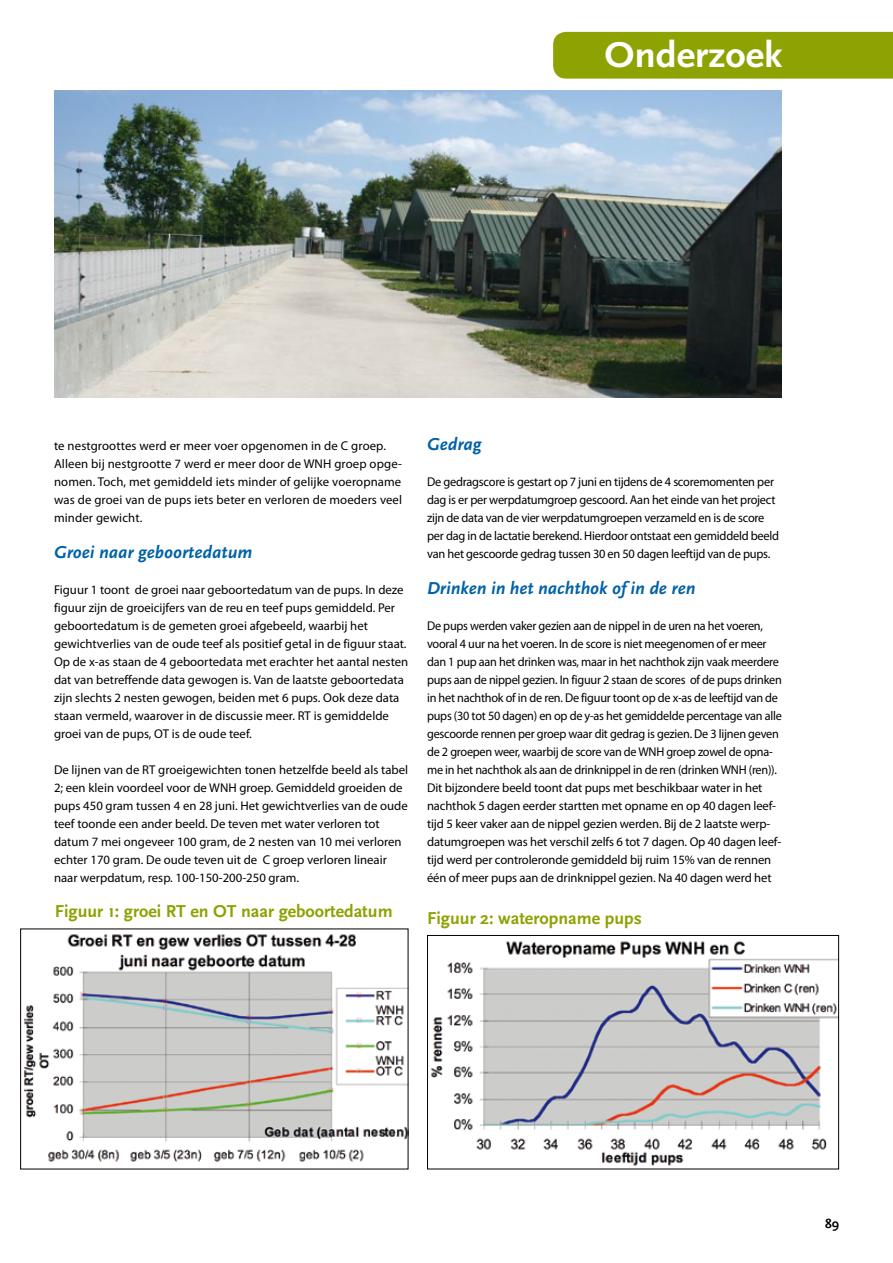
<style>
.page{position:relative;width:893px;height:1263px;background:#fff}
.page>*{position:absolute;margin:0;border:0;box-sizing:border-box;transform-origin:0 0}
.t1{font:700 37.5px "Scala Sans";color:#fff;scale:1.05 1}
.t2{font:700 18px "Scala Sans";color:#8ea202}
.t3{font:italic 700 18px "Scala Sans";color:#0062a7}
.t4{font:700 13.5px "Scala Sans";color:#000}
.t5{font:12.75px/18px "Myriad Pro";letter-spacing:-.01em;color:#000}
.t6{font:12.75px/18px "Myriad Pro";letter-spacing:-.01em;color:#000;scale:.96 1}
.t7{font:12.75px/18px "Myriad Pro";letter-spacing:.01em;color:#000}
</style>
<div class="page">
<div style="left:553px;top:32px;width:340px;height:47px;background:#8ea202"></div>
<img style="left:431px;top:941px;width:406px;height:225px">
<div style="left:427px;top:935px;width:412px;height:234px;border:1px solid #000"></div>
<img style="left:23px;top:934px;width:383px;height:228px">
<img style="left:54px;top:90px;width:728px;height:308px">
<h1 class="t1" style="left:604px;top:35px;width:171px">Onderzoek</h1>
<p class="t7" style="left:54px;top:437px;width:350px">te nestgroottes werd er meer voer opgenomen in de C groep.<br>Alleen bij nestgrootte 7 werd er meer door de WNH groep opge&shy;nomen. Toch, met gemiddeld iets minder of gelijke voeropname was de groei van de pups iets beter en verloren de moeders veel minder gewicht.</p>
<h2 class="t3" style="left:54px;top:542px;width:200px">Groei naar geboortedatum</h2>
<p class="t5" style="left:54px;top:581px;width:356px">Figuur 1 toont de groei naar geboortedatum van de pups. In deze figuur zijn de groeicijfers van de reu en teef pups gemiddeld. Per geboortedatum is de gemeten groei afgebeeld, waarbij het gewichtverlies van de oude teef als positief getal in de figuur staat.<br>Op de x-as staan de 4 geboortedata met erachter het aantal nesten dat van betreffende data gewogen is. Van de laatste geboortedata zijn slechts 2 nesten gewogen, beiden met 6 pups. Ook deze data staan vermeld, waarover in de discussie meer. RT is gemiddelde groei van de pups, OT is de oude teef.</p>
<p class="t5" style="left:54px;top:761px;width:356px">De lijnen van de RT groeigewichten tonen hetzelfde beeld als tabel 2; een klein voordeel voor de WNH groep. Gemiddeld groeiden de pups 450 gram tussen 4 en 28 juni. Het gewichtverlies van de oude teef toonde een ander beeld. De teven met water verloren tot datum 7 mei ongeveer 100 gram, de 2 nesten van 10 mei verloren echter 170 gram. De oude teven uit de C groep verloren lineair naar werpdatum, resp. 100-150-200-250 gram.</p>
<h2 class="t2" style="left:55px;top:902px;width:339px">Figuur 1: groei RT en OT naar geboortedatum</h2>
<h2 class="t3" style="left:427px;top:434px;width:56px">Gedrag</h2>
<p class="t5" style="left:427px;top:473px;width:353px">De gedragscore is gestart op 7 juni en tijdens de 4 scoremomenten per dag is er per werpdatumgroep gescoord. Aan het einde van het project zijn de data van de vier werpdatumgroepen verzameld en is de score per dag in de lactatie berekend. Hierdoor ontstaat een gemiddeld beeld van het gescoorde gedrag tussen 30 en 50 dagen leeftijd van de pups.</p>
<h2 class="t3" style="left:427px;top:578px;width:270px">Drinken in het nachthok of in de ren</h2>
<p class="t6" style="left:427px;top:617px;width:371px">De pups werden vaker gezien aan de nippel in de uren na het voeren, vooral 4 uur na het voeren. In de score is niet meegenomen of er meer dan 1 pup aan het drinken was, maar in het nachthok zijn vaak meerdere pups aan de nippel gezien. In figuur 2 staan de scores of de pups drinken in het nachthok of in de ren. De figuur toont op de x-as de leeftijd van de pups (30 tot 50 dagen) en op de y-as het gemiddelde percentage van alle gescoorde rennen per groep waar dit gedrag is gezien. De 3 lijnen geven de 2 groepen weer, waarbij de score van de WNH groep zowel de opna&shy;me in het nachthok als aan de drinknippel in de ren (drinken WNH (ren)).<br>Dit bijzondere beeld toont dat pups met beschikbaar water in het nachthok 5 dagen eerder startten met opname en op 40 dagen leef&shy;tijd 5 keer vaker aan de nippel gezien werden. Bij de 2 laatste werp&shy;datumgroepen was het verschil zelfs 6 tot 7 dagen. Op 40 dagen leef&shy;tijd werd per controleronde gemiddeld bij ruim 15% van de rennen één of meer pups aan de drinknippel gezien. Na 40 dagen werd het</p>
<h2 class="t2" style="left:427px;top:908px;width:216px">Figuur 2: wateropname pups</h2>
<p class="t4" style="left:825px;top:1216px;width:16px">89</p>
</div>
